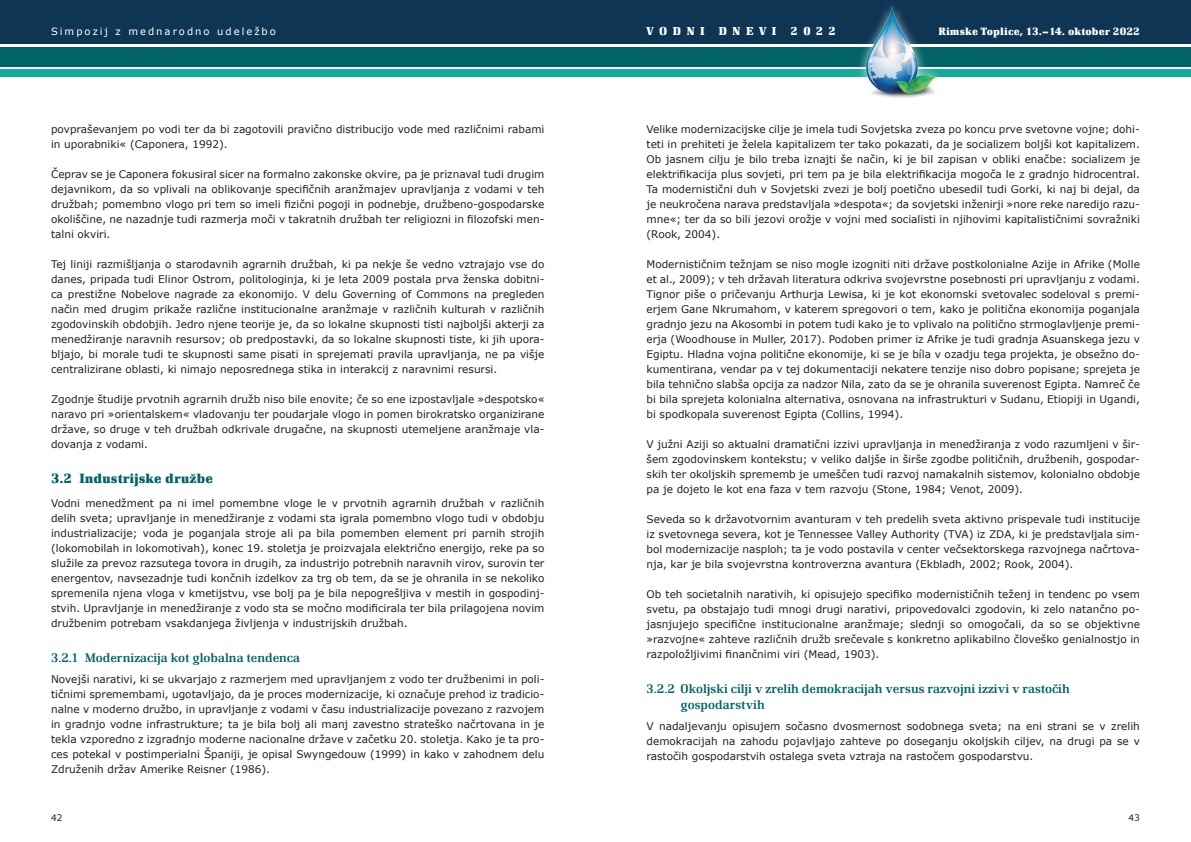
<style>
.page{position:relative;width:1191px;height:842px;background:#fff}
.page>*{position:absolute;margin:0;border:0;box-sizing:border-box;transform-origin:0 0}
.t1{font:700 14px "Renault TCE";color:#006367}
.t2{font:500 13px/16px "Renault TCE";color:#006367}
.t3{font:700 12px "Renault TCE";letter-spacing:.46em;color:#fff}
.t4{font:700 11px "Renault TCE";letter-spacing:.01em;color:#fff}
.t5{font:10.5px/15px "Verdana";color:#231f20;text-align:justify}
.t6{font:10px "Verdana";letter-spacing:.2em;color:#fff}
.t7{font:9px "Verdana";color:#231f20}
</style>
<div class="page">
<div style="left:0;top:0;width:1191px;height:44px;background:#0e3553"></div>
<div style="left:0;top:47px;width:1191px;height:20px;background:#006367"></div>
<div style="left:0;top:70px;width:1191px;height:7px;background:#17aa98"></div>
<div style="left:856px;top:0;width:90px;height:108px;background:#fff;opacity:.75"></div>
<img style="left:865px;top:7px;width:77px;height:92px">
<p class="t6" style="left:51px;top:25px;width:226px">Simpozij z mednarodno udeležbo</p>
<p class="t3" style="left:646px;top:25px;width:191px">VODNI DNEVI 2022</p>
<p class="t4" style="left:938px;top:25px;width:203px">Rimske Toplice, 13.–14. oktober 2022</p>
<p class="t5" style="left:51px;top:122px;width:495px">povpraševanjem po vodi ter da bi zagotovili pravično distribucijo vode med različnimi rabami in uporabniki« (Caponera, 1992).</p>
<p class="t5" style="left:51px;top:167px;width:495px">Čeprav se je Caponera fokusiral sicer na formalno zakonske okvire, pa je priznaval tudi drugim dejavnikom, da so vplivali na oblikovanje specifičnih aranžmajev upravljanja z vodami v teh družbah; pomembno vlogo pri tem so imeli fizični pogoji in podnebje, družbeno-gospodarske okoliščine, ne nazadnje tudi razmerja moči v takratnih družbah ter religiozni in filozofski men&shy;talni okviri.</p>
<p class="t5" style="left:51px;top:257px;width:495px">Tej liniji razmišljanja o starodavnih agrarnih družbah, ki pa nekje še vedno vztrajajo vse do danes, pripada tudi Elinor Ostrom, politologinja, ki je leta 2009 postala prva ženska dobitni&shy;ca prestižne Nobelove nagrade za ekonomijo. V delu Governing of Commons na pregleden način med drugim prikaže različne institucionalne aranžmaje v različnih kulturah v različnih zgodovinskih obdobjih. Jedro njene teorije je, da so lokalne skupnosti tisti najboljši akterji za menedžiranje naravnih resursov; ob predpostavki, da so lokalne skupnosti tiste, ki jih upora&shy;bljajo, bi morale tudi te skupnosti same pisati in sprejemati pravila upravljanja, ne pa višje centralizirane oblasti, ki nimajo neposrednega stika in interakcij z naravnimi resursi.</p>
<p class="t5" style="left:51px;top:392px;width:495px">Zgodnje študije prvotnih agrarnih družb niso bile enovite; če so ene izpostavljale »despotsko« naravo pri »orientalskem« vladovanju ter poudarjale vlogo in pomen birokratsko organizirane države, so druge v teh družbah odkrivale drugačne, na skupnosti utemeljene aranžmaje vla&shy;dovanja z vodami.</p>
<h1 class="t1" style="left:51px;top:471px;width:163px">3.2 Industrijske družbe</h1>
<p class="t5" style="left:51px;top:495px;width:495px">Vodni menedžment pa ni imel pomembne vloge le v prvotnih agrarnih družbah v različnih delih sveta; upravljanje in menedžiranje z vodami sta igrala pomembno vlogo tudi v obdobju industrializacije; voda je poganjala stroje ali pa bila pomemben element pri parnih strojih (lokomobilah in lokomotivah), konec 19. stoletja je proizvajala električno energijo, reke pa so služile za prevoz razsutega tovora in drugih, za industrijo potrebnih naravnih virov, surovin ter energentov, navsezadnje tudi končnih izdelkov za trg ob tem, da se je ohranila in se nekoliko spremenila njena vloga v kmetijstvu, vse bolj pa je bila nepogrešljiva v mestih in gospodinj&shy;stvih. Upravljanje in menedžiranje z vodo sta se močno modificirala ter bila prilagojena novim družbenim potrebam vsakdanjega življenja v industrijskih družbah.</p>
<p class="t2" style="left:51px;top:649px;width:251px">3.2.1 Modernizacija kot globalna tendenca</p>
<p class="t5" style="left:51px;top:671px;width:495px">Novejši narativi, ki se ukvarjajo z razmerjem med upravljanjem z vodo ter družbenimi in poli&shy;tičnimi spremembami, ugotavljajo, da je proces modernizacije, ki označuje prehod iz tradicio&shy;nalne v moderno družbo, in upravljanje z vodami v času industrializacije povezano z razvojem in gradnjo vodne infrastrukture; ta je bila bolj ali manj zavestno strateško načrtovana in je tekla vzporedno z izgradnjo moderne nacionalne države v začetku 20. stoletja. Kako je ta pro&shy;ces potekal v postimperialni Španiji, je opisal Swyngedouw (1999) in kako v zahodnem delu Združenih držav Amerike Reisner (1986).</p>
<p class="t5" style="left:646px;top:122px;width:495px">Velike modernizacijske cilje je imela tudi Sovjetska zveza po koncu prve svetovne vojne; dohi&shy;teti in prehiteti je želela kapitalizem ter tako pokazati, da je socializem boljši kot kapitalizem.<br>Ob jasnem cilju je bilo treba iznajti še način, ki je bil zapisan v obliki enačbe: socializem je elektrifikacija plus sovjeti, pri tem pa je bila elektrifikacija mogoča le z gradnjo hidrocentral.<br>Ta modernistični duh v Sovjetski zvezi je bolj poetično ubesedil tudi Gorki, ki naj bi dejal, da je neukročena narava predstavljala »despota«; da sovjetski inženirji »nore reke naredijo razu&shy;mne«; ter da so bili jezovi orožje v vojni med socialisti in njihovimi kapitalističnimi sovražniki (Rook, 2004).</p>
<p class="t5" style="left:646px;top:257px;width:495px">Modernističnim težnjam se niso mogle izogniti niti države postkolonialne Azije in Afrike (Molle et al., 2009); v teh državah literatura odkriva svojevrstne posebnosti pri upravljanju z vodami.<br>Tignor piše o pričevanju Arthurja Lewisa, ki je kot ekonomski svetovalec sodeloval s premi&shy;erjem Gane Nkrumahom, v katerem spregovori o tem, kako je politična ekonomija poganjala gradnjo jezu na Akosombi in potem tudi kako je to vplivalo na politično strmoglavljenje premi&shy;erja (Woodhouse in Muller, 2017). Podoben primer iz Afrike je tudi gradnja Asuanskega jezu v Egiptu. Hladna vojna politične ekonomije, ki se je bíla v ozadju tega projekta, je obsežno do&shy;kumentirana, vendar pa v tej dokumentaciji nekatere tenzije niso dobro popisane; sprejeta je bila tehnično slabša opcija za nadzor Nila, zato da se je ohranila suverenost Egipta. Namreč če bi bila sprejeta kolonialna alternativa, osnovana na infrastrukturi v Sudanu, Etiopiji in Ugandi, bi spodkopala suverenost Egipta (Collins, 1994).</p>
<p class="t5" style="left:646px;top:437px;width:495px">V južni Aziji so aktualni dramatični izzivi upravljanja in menedžiranja z vodo razumljeni v šir&shy;šem zgodovinskem kontekstu; v veliko daljše in širše zgodbe političnih, družbenih, gospodar&shy;skih ter okoljskih sprememb je umeščen tudi razvoj namakalnih sistemov, kolonialno obdobje pa je dojeto le kot ena faza v tem razvoju (Stone, 1984; Venot, 2009).</p>
<p class="t5" style="left:646px;top:512px;width:495px">Seveda so k državotvornim avanturam v teh predelih sveta aktivno prispevale tudi institucije iz svetovnega severa, kot je Tennessee Valley Authority (TVA) iz ZDA, ki je predstavljala sim&shy;bol modernizacije nasploh; ta je vodo postavila v center večsektorskega razvojnega načrtova&shy;nja, kar je bila svojevrstna kontroverzna avantura (Ekbladh, 2002; Rook, 2004).</p>
<p class="t5" style="left:646px;top:587px;width:495px">Ob teh societalnih narativih, ki opisujejo specifiko modernističnih teženj in tendenc po vsem svetu, pa obstajajo tudi mnogi drugi narativi, pripovedovalci zgodovin, ki zelo natančno po&shy;jasnjujejo specifične institucionalne aranžmaje; slednji so omogočali, da so se objektivne »razvojne« zahteve različnih družb srečevale s konkretno aplikabilno človeško genialnostjo in razpoložljivimi finančnimi viri (Mead, 1903).</p>
<p class="t2" style="left:680px;top:681px;width:391px;text-indent:-34px">3.2.2 Okoljski cilji v zrelih demokracijah versus razvojni izzivi v rastočih gospodarstvih</p>
<p class="t5" style="left:646px;top:719px;width:495px">V nadaljevanju opisujem sočasno dvosmernost sodobnega sveta; na eni strani se v zrelih demokracijah na zahodu pojavljajo zahteve po doseganju okoljskih ciljev, na drugi pa se v rastočih gospodarstvih ostalega sveta vztraja na rastočem gospodarstvu.</p>
<p class="t7" style="left:51px;top:811px;width:13px">42</p>
<p class="t7" style="left:1128px;top:811px;width:13px">43</p>
</div>
